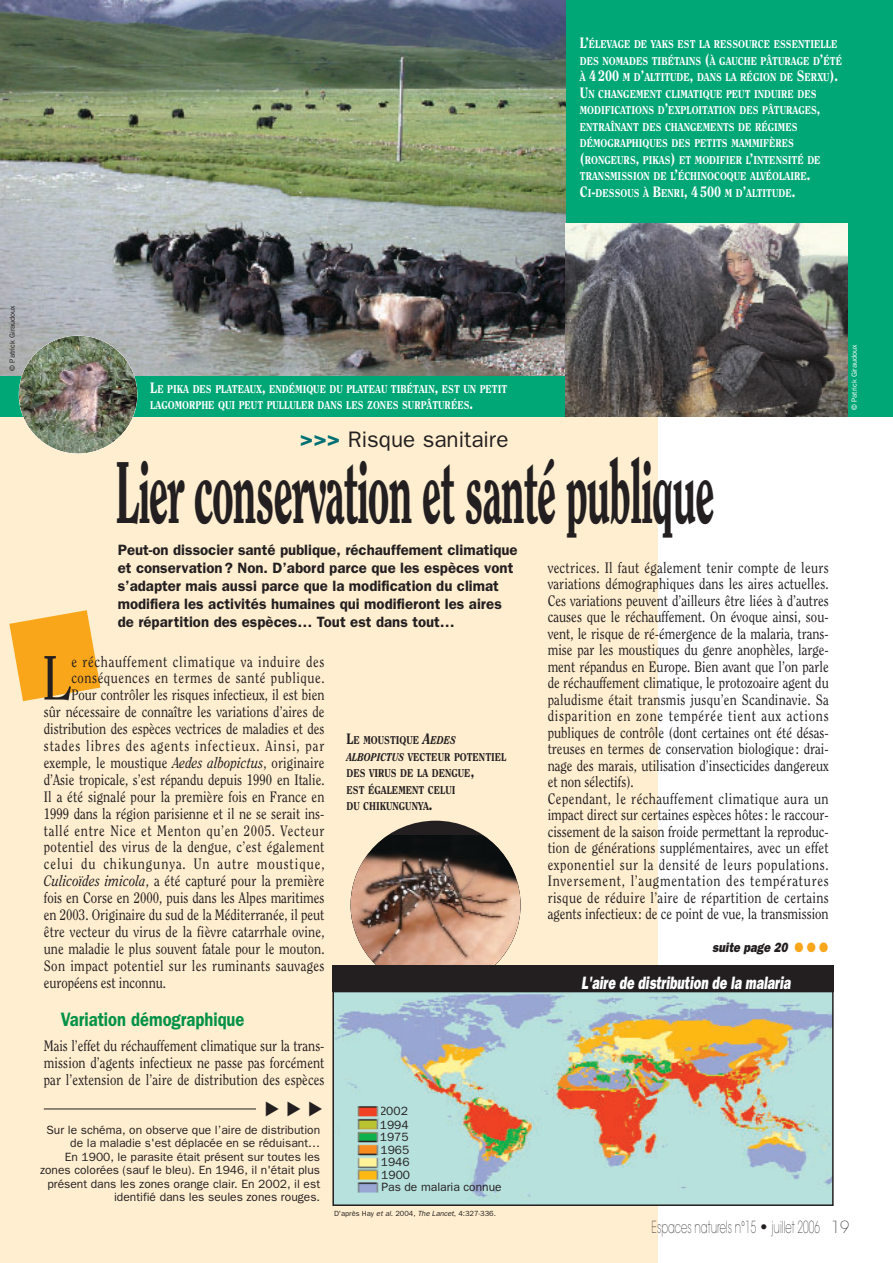
<style>
.page{position:relative;width:893px;height:1263px;background:#fff}
.page>*{position:absolute;margin:0;border:0;box-sizing:border-box;transform-origin:0 0}
.t1{font:800 87px "Clearface";letter-spacing:-.03em;color:#231f20;scale:.5 1}
.t2{font:62.1px "Clearface";color:#231f20;scale:.85 1}
.t3{font:22.5px "Franklin Gothic";color:#231f20}
.t4{font:600 19.5px "Franklin Gothic";color:#009247;scale:.85 1}
.t5{font:italic 800 18px "Franklin Gothic";color:#fff;scale:.7 1}
.t6{font:18px/21.6px "Zapf Dingbats";color:#231f20;text-align:justify}
.t7{font:200 16.5px "Avant Garde";color:#231f20;scale:.61 1}
.t8{font:15px/16.5px "Clearface";letter-spacing:.005em;color:#231f20;scale:.85 1}
.t9{font:600 15px/18px "Franklin Gothic";color:#231f20}
.t10{font:15px "Clearface";letter-spacing:.03em;color:#231f20;scale:.85 1}
.t11{font:15px "Clearface";letter-spacing:.075em;color:#231f20;scale:.85 1}
.t12{font:15px "Clearface";letter-spacing:.055em;color:#231f20;scale:.85 1}
.t13{font:15px "Clearface";letter-spacing:.045em;color:#231f20;scale:.85 1}
.t14{font:italic 800 13.5px "Franklin Gothic";color:#231f20;scale:.85 1}
.t15{font:12px/13.5px "Franklin Gothic";color:#231f20}
.t16{font:800 11.25px/16.5px "Clearface";color:#fff;scale:.85 1}
.t17{font:800 11.25px/16.5px "Clearface";color:#231f20;scale:.85 1}
.t18{font:7.5px "Franklin Gothic";color:#231f20}
.t19{font:7.5px "Franklin Gothic";color:#fff}
.s1{font-size:15px}
.s2{font-weight:600;color:#007073}
.s3{font-style:italic}
.s4{font-style:italic;font-size:15px}
.s5{color:#faa61a}
</style>
<div class="page">
<div style="left:0;top:0;width:658px;height:1263px;background:#ffeecf"></div>
<svg style="left:0;top:44px;width:1px;height:18px"></svg>
<div style="left:350px;top:821px;width:170px;height:168px;background:#231f20;border-radius:50%"></div>
<img style="left:350px;top:835px;width:170px;height:130px">
<div style="left:332px;top:965px;width:501px;height:26px;background:#231f20"></div>
<div style="left:1px;top:0;width:891px;height:417px;background:#00a776"></div>
<img style="left:335px;top:994px;width:495px;height:209px">
<div style="left:332px;top:991px;width:501px;height:215px;border:2px solid #231f20"></div>
<img style="left:1px;top:0;width:564px;height:375px">
<img style="left:565px;top:223px;width:283px;height:194px">
<svg style="left:9px;top:610px;width:91px;height:91px"></svg>
<img style="left:19px;top:336px;width:118px;height:118px;border-radius:50%">
<img style="left:355px;top:1101px;width:25px;height:92px">
<hr style="left:44px;top:1109px;width:212px;height:1px;background:#231f20">
<p class="t16" style="left:580px;top:37px;width:310px"><span class="s1">L’</span>ÉLEVAGE DE YAKS EST LA RESSOURCE ESSENTIELLE DES NOMADES TIBÉTAINS <span class="s1">(</span>À GAUCHE PÂTURAGE D<span class="s1">’</span>ÉTÉ À <span class="s1">4200</span> M D<span class="s1">’</span>ALTITUDE<span class="s1">,</span> DANS LA RÉGION DE <span class="s1">S</span>ERXU<span class="s1">).<br>U</span>N CHANGEMENT CLIMATIQUE PEUT INDUIRE DES MODIFICATIONS D<span class="s1">’</span>EXPLOITATION DES PÂTURAGES<span class="s1">, </span>ENTRAÎNANT DES CHANGEMENTS DE RÉGIMES DÉMOGRAPHIQUES DES PETITS MAMMIFÈRES <span class="s1">(</span>RONGEURS<span class="s1">,</span> PIKAS<span class="s1">)</span> ET MODIFIER L<span class="s1">’</span>INTENSITÉ DE TRANSMISSION DE L<span class="s1">’</span>ÉCHINOCOQUE ALVÉOLAIRE<span class="s1">.<br>C</span>I<span class="s1">-</span>DESSOUS À <span class="s1">B</span>ENRI<span class="s1">, 4 500</span> M D<span class="s1">’</span>ALTITUDE<span class="s1">.</span></p>
<p class="t18" style="left:10px;top:371px;width:67px;rotate:-90deg">© Patrick Giraudoux</p>
<p class="t16" style="left:150px;top:381px;width:421px"><span class="s1">L</span>E PIKA DES PLATEAUX<span class="s1">,</span> ENDÉMIQUE DU PLATEAU TIBÉTAIN<span class="s1">,</span> EST UN PETIT<br>LAGOMORPHE QUI PEUT PULLULER DANS LES ZONES SURPÂTURÉES<span class="s1">.</span></p>
<h3 class="t3" style="left:300px;top:432px;width:210px"><span class="s2">&gt;&gt;&gt;</span> Risque sanitaire</h3>
<h1 class="t1" style="left:115px;top:457px;width:1200px">Lier conservation et santé publique</h1>
<p class="t9" style="left:118px;top:542px;width:401px">Peut-on dissocier santé publique, réchauffement climatique et conservation ? Non. D’abord parce que les espèces vont s’adapter mais aussi parce que la modification du climat modifiera les activités humaines qui modifieront les aires de répartition des espèces… Tout est dans tout…</p>
<h2 class="t2" style="left:42px;top:652px;width:36px">L</h2>
<p class="t12" style="left:71px;top:655px;width:299px">e réchauffement climatique va induire des</p>
<p class="t13" style="left:71px;top:672px;width:299px">conséquences en termes de santé publique.</p>
<p class="t8" style="left:71px;top:688px;width:299px">Pour contrôler les risques infectieux, il est bien</p>
<p class="t8" style="left:44px;top:705px;width:332px">sûr nécessaire de connaître les variations d’aires de</p>
<p class="t8" style="left:44px;top:722px;width:332px">distribution des espèces vectrices de maladies et des</p>
<p class="t11" style="left:44px;top:740px;width:332px">stades libres des agents infectieux. Ainsi, par</p>
<p class="t8" style="left:44px;top:756px;width:332px">exemple, le moustique <span class="s3">Aedes albopictus</span>, originaire</p>
<p class="t8" style="left:44px;top:772px;width:332px">d’Asie tropicale, s’est répandu depuis 1990 en Italie.</p>
<p class="t8" style="left:44px;top:789px;width:332px">Il a été signalé pour la première fois en France en</p>
<p class="t8" style="left:44px;top:806px;width:332px">1999 dans la région parisienne et il ne se serait ins-</p>
<p class="t12" style="left:44px;top:824px;width:332px">tallé entre Nice et Menton qu’en 2005. Vecteur</p>
<p class="t10" style="left:44px;top:841px;width:332px">potentiel des virus de la dengue, c’est également</p>
<p class="t11" style="left:44px;top:858px;width:332px">celui du chikungunya. Un autre moustique,</p>
<p class="t8" style="left:44px;top:874px;width:332px"><span class="s3">Culicoïdes imicola</span>, a été capturé pour la première</p>
<p class="t8" style="left:44px;top:891px;width:332px">fois en Corse en 2000, puis dans les Alpes maritimes</p>
<p class="t8" style="left:44px;top:908px;width:332px">en 2003. Originaire du sud de la Méditerranée, il peut</p>
<p class="t8" style="left:44px;top:925px;width:332px">être vecteur du virus de la fièvre catarrhale ovine,</p>
<p class="t8" style="left:44px;top:941px;width:332px">une maladie le plus souvent fatale pour le mouton.</p>
<p class="t10" style="left:44px;top:959px;width:332px">Son impact potentiel sur les ruminants sauvages</p>
<p class="t8" style="left:44px;top:975px;width:145px">européens est inconnu.</p>
<h3 class="t4" style="left:61px;top:1013px;width:218px">Variation démographique</h3>
<p class="t8" style="left:44px;top:1039px;width:332px;line-height:17px;text-align:justify">Mais l’effet du réchauffement climatique sur la trans&shy;mission d’agents infectieux ne passe pas forcément par l’extension de l’aire de distribution des espèces</p>
<p class="t6" style="left:262px;top:1117px;width:18px;rotate:-90deg">▼ ▼ ▼</p>
<p class="t15" style="left:40px;top:1124px;width:281px;text-align:right">Sur le schéma, on observe que l’aire de distribution de la maladie s'est déplacée en se réduisant…<br>En 1900, le parasite était présent sur toutes les zones colorées (sauf le bleu). En 1946, il n'était plus présent dans les zones orange clair. En 2002, il est identifié dans les seules zones rouges.</p>
<p class="t17" style="left:346px;top:733px;width:190px"><span class="s1">L</span>E MOUSTIQUE <span class="s4">A</span><span class="s3">EDES<br>ALBOPICTUS</span> VECTEUR POTENTIEL<br>DES VIRUS DE LA DENGUE<span class="s1">,<br></span>EST ÉGALEMENT CELUI<br>DU CHIKUNGUNYA<span class="s1">.</span></p>
<p class="t15" style="left:379px;top:1105px;width:31px;line-height:14px">2002<br>1994</p>
<p class="t15" style="left:380px;top:1132px;width:123px;line-height:12.5px">1975<br>1965<br>1946<br>1900<br>Pas de malaria connue</p>
<p class="t18" style="left:334px;top:1211px;width:163px">D'après Hay <span class="s3">et al.</span> 2004, <span class="s3">The Lancet</span>, 4:327-336.</p>
<p class="t8" style="left:547px;top:560px;width:332px">vectrices. Il faut également tenir compte de leurs variations démographiques dans les aires actuelles.<br>Ces variations peuvent d’ailleurs être liées à d’autres causes que le réchauffement. On évoque ainsi, sou&shy;vent, le risque de ré-émergence de la malaria, trans&shy;mise par les moustiques du genre anophèles, large&shy;ment répandus en Europe. Bien avant que l’on parle de réchauffement climatique, le protozoaire agent du paludisme était transmis jusqu’en Scandinavie. Sa disparition en zone tempérée tient aux actions publiques de contrôle (dont certaines ont été désas&shy;treuses en termes de conservation biologique : drai&shy;nage des marais, utilisation d’insecticides dangereux et non sélectifs).<br>Cependant, le réchauffement climatique aura un impact direct sur certaines espèces hôtes : le raccour&shy;cissement de la saison froide permettant la reproduc&shy;tion de générations supplémentaires, avec un effet exponentiel sur la densité de leurs populations.<br>Inversement, l’augmentation des températures risque de réduire l’aire de répartition de certains agents infectieux : de ce point de vue, la transmission</p>
<p class="t14" style="left:712px;top:942px;width:138px">suite page 20 <span class="s5">●</span> <span class="s5">●</span> <span class="s5">●</span></p>
<p class="t5" style="left:581px;top:977px;width:300px">L'aire de distribution de la malaria</p>
<p class="t19" style="left:851px;top:410px;width:67px;rotate:-90deg">© Patrick Giraudoux</p>
<p class="t7" style="left:651px;top:1220px;width:326px">Espaces naturels n°15 • juillet 2006 19</p>
</div>
